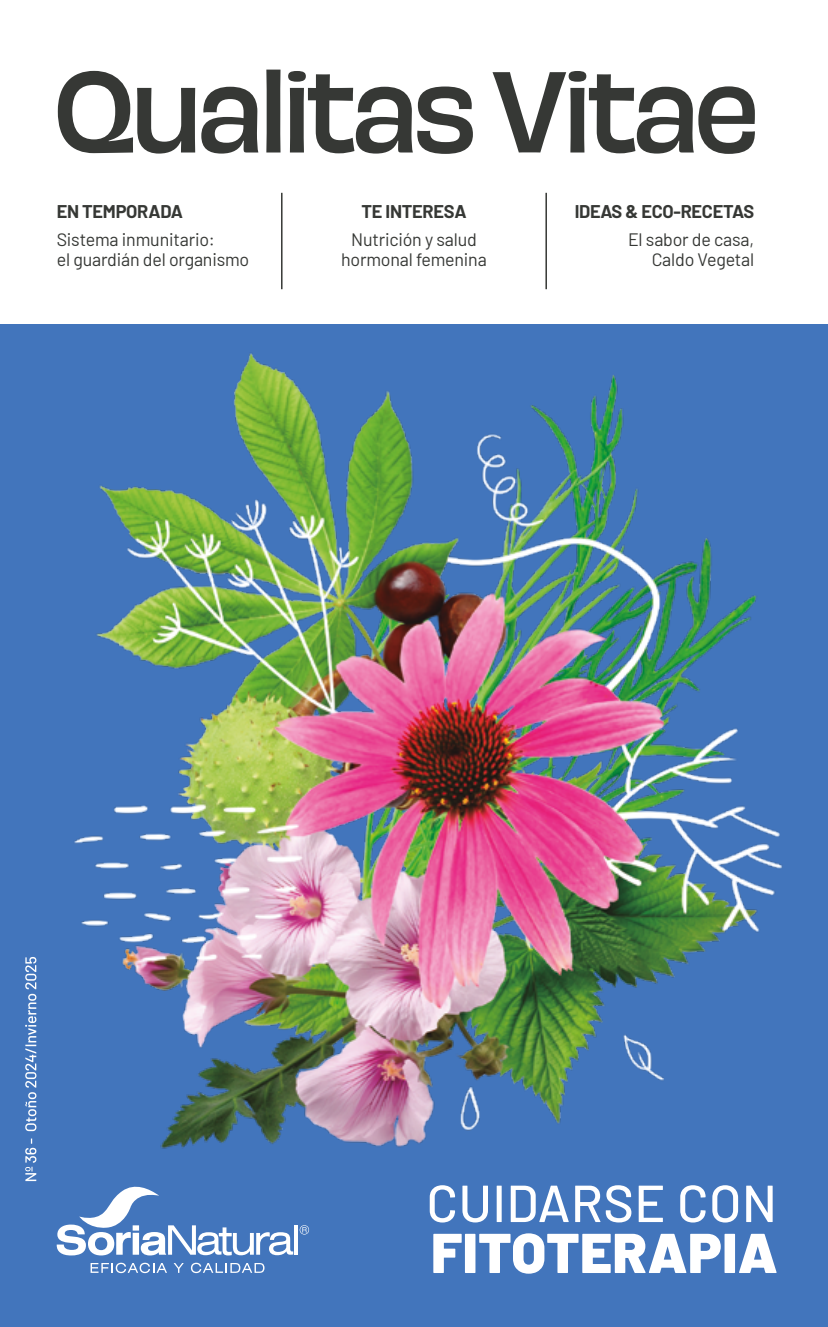
<style>
.page{position:relative;width:828px;height:1327px;background:#fff}
.page>*{position:absolute;margin:0;border:0;box-sizing:border-box;transform-origin:0 0}
.t1{font:500 107px "Obviously";letter-spacing:-.075em;color:#363835;scale:.92 1}
.t2{font:900 56px "Barlow";letter-spacing:.01em;color:#fff}
.t3{font:500 52px "Barlow";letter-spacing:.01em;color:#fff}
.t4{font:18px/19.6px "Barlow";letter-spacing:-.01em;color:#363835;text-align:right}
.t5{font:700 18px "Barlow";letter-spacing:-.015em;color:#363835}
</style>
<div class="page">
<img style="left:0;top:324px;width:822px;height:1003px">
<svg style="left:25px;top:957px;width:11px;height:224px;background:#7a9ecf"></svg>
<svg style="left:57px;top:1182px;width:236px;height:73px"></svg>
<hr style="left:294px;top:1225px;width:4px;height:29px;background:#fff">
<svg style="left:300px;top:1225px;width:9px;height:9px"></svg>
<svg style="left:91px;top:1262px;width:76px;height:11px"></svg>
<svg style="left:174px;top:1263px;width:10px;height:10px"></svg>
<svg style="left:191px;top:1262px;width:73px;height:11px"></svg>
<hr style="left:281px;top:193px;width:1px;height:96px;background:#363835">
<hr style="left:545px;top:193px;width:2px;height:96px;background:#363835">
<h1 class="t1" style="left:53px;top:27px;width:771px">Qualitas Vitae</h1>
<p class="t5" style="left:57px;top:198px;width:128px">EN TEMPORADA</p>
<p class="t4" style="left:57px;top:229px;width:194px;text-align:left">Sistema inmunitario:<br>el guardián del organismo</p>
<p class="t5" style="left:361px;top:198px;width:107px">TE INTERESA</p>
<p class="t4" style="left:341px;top:229px;width:147px;text-align:center">Nutrición y salud hormonal femenina</p>
<p class="t5" style="left:574px;top:198px;width:181px">IDEAS &amp; ECO-RECETAS</p>
<p class="t4" style="left:628px;top:229px;width:128px">El sabor de casa,<br>Caldo Vegetal</p>
<h3 class="t3" style="left:426px;top:1165px;width:352px">CUIDARSE CON</h3>
<h2 class="t2" style="left:431px;top:1210px;width:348px">FITOTERAPIA</h2>
</div>
